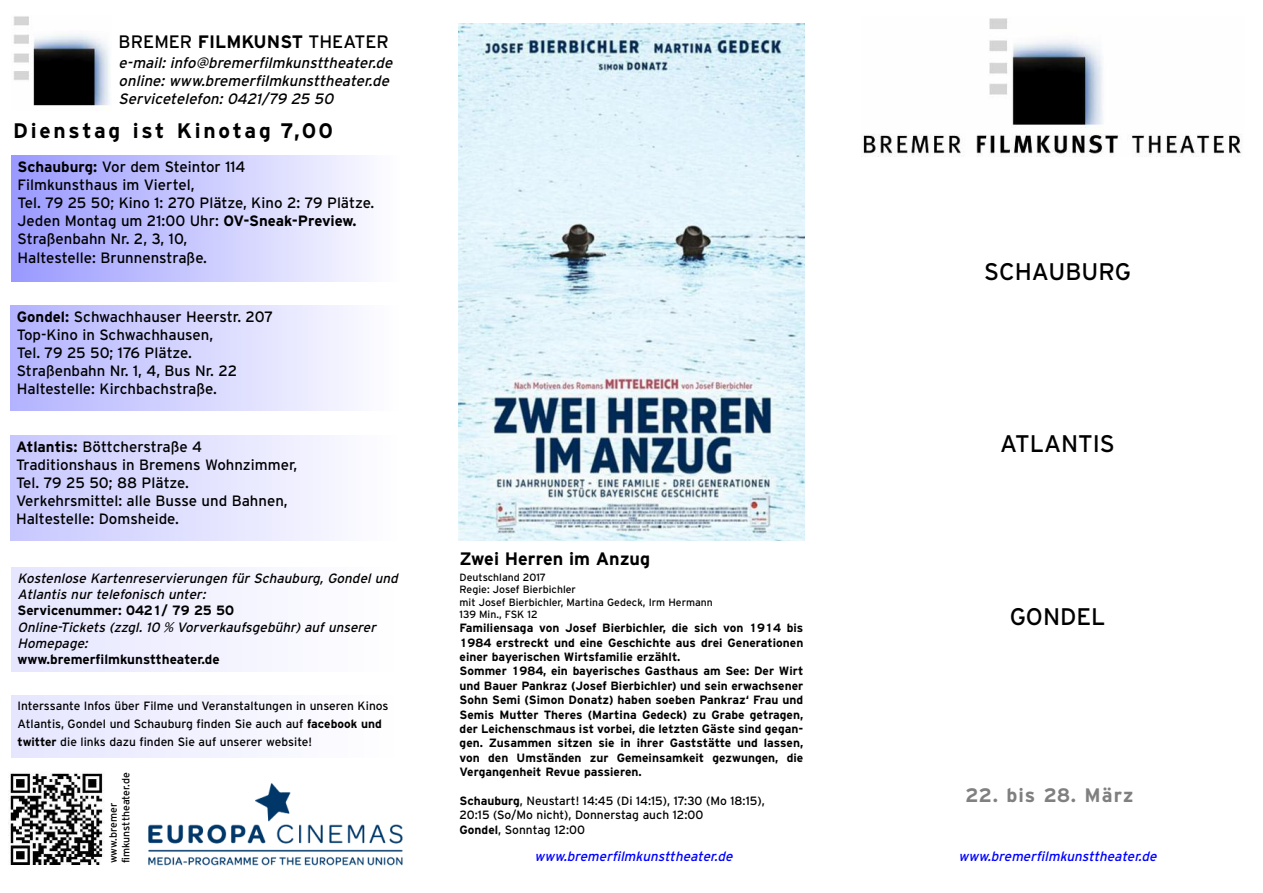
<style>
.page{position:relative;width:1263px;height:893px;background:#fff}
.page>*{position:absolute;margin:0;border:0;box-sizing:border-box;transform-origin:0 0}
.t1{font:24px "Interstate";color:#000}
.t2{font:700 21px "Interstate";letter-spacing:.135em;color:#000}
.t3{font:700 19.5px "Interstate";letter-spacing:.055em;color:#808080}
.t4{font:18px "Interstate";color:#000}
.t5{font:700 18px "Interstate";color:#000}
.t6{font:15px/18px "Interstate";color:#000}
.t7{font:italic 15px/18px "Interstate";color:#000}
.t8{font:italic 13.5px/16.2px "Interstate";color:#000}
.t9{font:italic 13.5px "Interstate";color:#00f}
.t10{font:700 13.5px "Interstate";color:#000}
.t11{font:700 12px/14.4px "Interstate";color:#000}
.t12{font:12px/18px "Interstate";color:#000}
.t13{font:10.5px/12.6px "Interstate";color:#000}
.s1{font-weight:700}
.s2{font-weight:700;font-style:normal}
.s3{font-family:"Lucida Grande"}
</style>
<div class="page">
<img style="left:863px;top:18px;width:378px;height:138px">
<div style="left:11px;top:305px;width:388px;height:105px;background:linear-gradient(to right,#b2b2ff,#fefeff)"></div>
<img style="left:13px;top:16px;width:97px;height:92px">
<div style="left:10px;top:435px;width:388px;height:105px;background:linear-gradient(to right,#c7c7ff,#fefeff)"></div>
<div style="left:12px;top:156px;width:388px;height:125px;background:linear-gradient(to right,#99f,#fefeff)"></div>
<img style="left:148px;top:783px;width:255px;height:83px">
<div style="left:12px;top:567px;width:388px;height:105px;background:#f2f2ff"></div>
<div style="left:12px;top:695px;width:388px;height:62px;background:#f2f2ff"></div>
<img style="left:459px;top:24px;width:346px;height:516px">
<img style="left:9px;top:773px;width:95px;height:91px">
<h3 class="t4" style="left:119px;top:32px;width:272px">BREMER <span class="s1">FILMKUNST</span> THEATER</h3>
<p class="t7" style="left:119px;top:53px;width:279px">e-mail: info@bremerfilmkunsttheater.de online: www.bremerfilmkunsttheater.de<br>Servicetelefon: 0421/79 25 50</p>
<h2 class="t2" style="left:13px;top:119px;width:321px">Dienstag ist Kinotag 7,00</h2>
<p class="t6" style="left:18px;top:158px;width:358px"><span class="s1">Schauburg:</span> Vor dem Steintor 114<br>Filmkunsthaus im Viertel,<br>Tel. 79 25 50; Kino 1: 270 Plätze, Kino 2: 79 Plätze.<br>Jeden Montag um 21:00 Uhr: <span class="s1">OV-Sneak-Preview.<br></span>Straßenbahn Nr. 2, 3, 10,<br>Haltestelle: Brunnenstraße.</p>
<p class="t6" style="left:17px;top:308px;width:258px"><span class="s1">Gondel:</span> Schwachhauser Heerstr. 207<br>Top-Kino in Schwachhausen,<br>Tel. 79 25 50; 176 Plätze.<br>Straßenbahn Nr. 1, 4, Bus Nr. 22<br>Haltestelle: Kirchbachstraße.</p>
<p class="t6" style="left:16px;top:438px;width:283px"><span class="s1">Atlantis:</span> Böttcherstraße 4<br>Traditionshaus in Bremens Wohnzimmer,<br>Tel. 79 25 50; 88 Plätze.<br>Verkehrsmittel: alle Busse und Bahnen,<br>Haltestelle: Domsheide.</p>
<p class="t8" style="left:18px;top:570px;width:385px">Kostenlose Kartenreservierungen für Schauburg, Gondel und<br>Atlantis nur telefonisch unter:</p>
<p class="t8" style="left:18px;top:602px;width:363px;line-height:17px"><span class="s2">Servicenummer: 0421/ 79 25 50<br></span>Online-Tickets (zzgl. 10 <span class="s3">%</span> Vorverkaufsgebühr) auf unserer</p>
<p class="t8" style="left:18px;top:635px;width:75px">Homepage:</p>
<p class="t10" style="left:18px;top:652px;width:204px">www.bremerfilmkunsttheater.de</p>
<p class="t12" style="left:18px;top:697px;width:372px">Interssante Infos über Filme und Veranstaltungen in unseren Kinos<br>Atlantis, Gondel und Schauburg finden Sie auch auf <span class="s1">facebook und twitter</span> die links dazu finden Sie auf unserer website!</p>
<p class="t13" style="left:107px;top:863px;width:93px;rotate:-90deg">www.bremer fimkunsttheater.de</p>
<h3 class="t5" style="left:460px;top:548px;width:192px">Zwei Herren im Anzug</h3>
<p class="t13" style="left:460px;top:571px;width:255px">Deutschland 2017<br>Regie: Josef Bierbichler<br>mit Josef Bierbichler, Martina Gedeck, Irm Hermann<br>139 Min., FSK 12</p>
<p class="t11" style="left:460px;top:621px;width:345px">Familiensaga von Josef Bierbichler, die sich von 1914 bis 1984 erstreckt und eine Geschichte aus drei Generationen einer bayerischen Wirtsfamilie erzählt.<br>Sommer 1984, ein bayerisches Gasthaus am See: Der Wirt und Bauer Pankraz (Josef Bierbichler) und sein erwachsener Sohn Semi (Simon Donatz) haben soeben Pankraz‘ Frau und Semis Mutter Theres (Martina Gedeck) zu Grabe getragen, der Leichenschmaus ist vorbei, die letzten Gäste sind gegan&shy;gen. Zusammen sitzen sie in ihrer Gaststätte und lassen, von den Umständen zur Gemeinsamkeit gezwungen, die Vergangenheit Revue passieren.</p>
<p class="t12" style="left:460px;top:793px;width:307px;line-height:14.4px"><span class="s1">Schauburg</span>, Neustart! 14:45 (Di 14:15), 17:30 (Mo 18:15),<br>20:15 (So/Mo nicht), Donnerstag auch 12:00<br><span class="s1">Gondel</span>, Sonntag 12:00</p>
<p class="t9" style="left:534px;top:849px;width:203px">www.bremerfilmkunsttheater.de</p>
<h1 class="t1" style="left:984px;top:258px;width:148px">SCHAUBURG</h1>
<h1 class="t1" style="left:1000px;top:430px;width:116px">ATLANTIS</h1>
<h1 class="t1" style="left:1010px;top:603px;width:97px">GONDEL</h1>
<h3 class="t3" style="left:965px;top:784px;width:170px">22. bis 28. März</h3>
<p class="t9" style="left:958px;top:849px;width:203px">www.bremerfilmkunsttheater.de</p>
</div>
